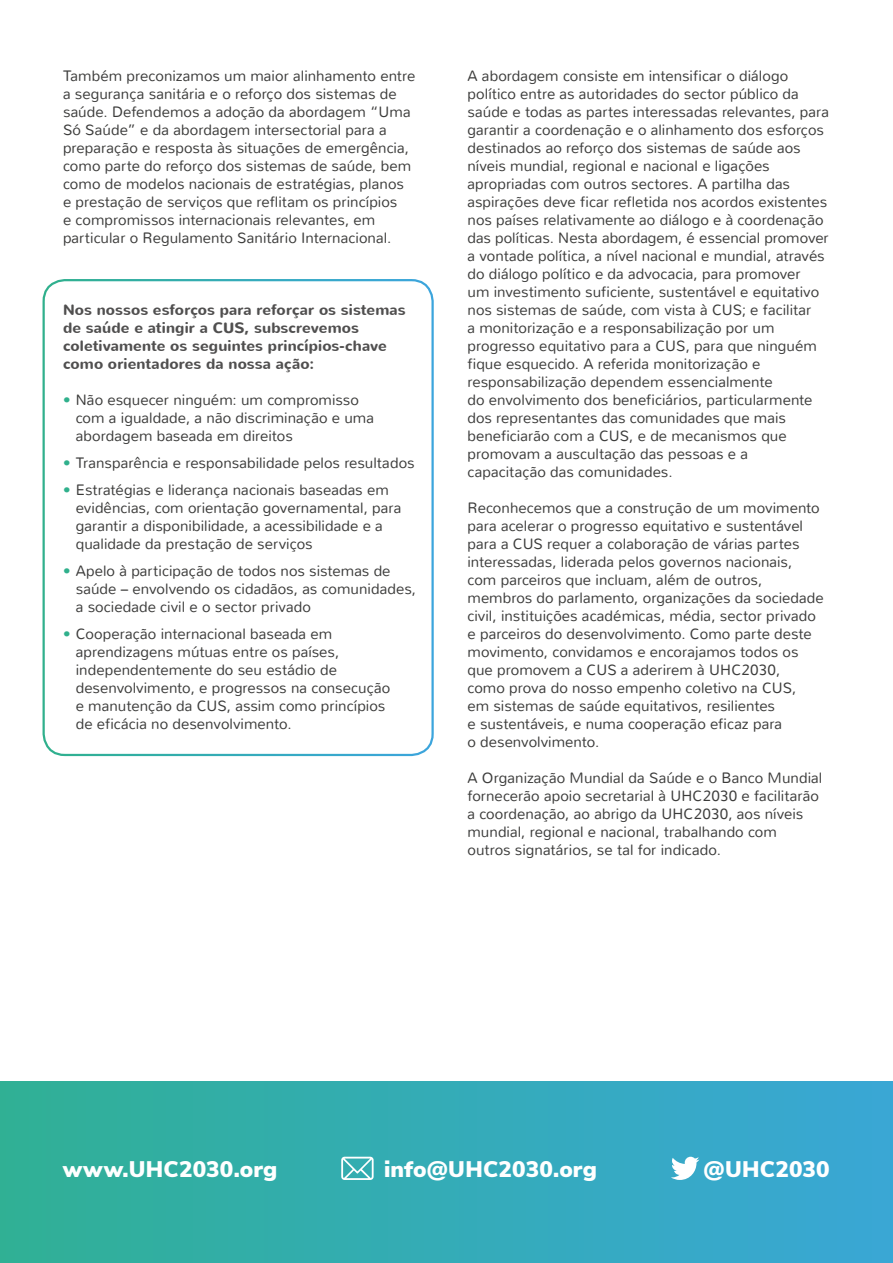
<style>
.page{position:relative;width:893px;height:1263px;background:#fff}
.page>*{position:absolute;margin:0;border:0;box-sizing:border-box;transform-origin:0 0}
.t1{font:900 22.5px "Nunito Sans";letter-spacing:.005em;color:#fff}
.t2{font:300 15px/18px "Nunito";color:#3c3c3b}
.t3{font:700 15px/18px "Nunito";letter-spacing:.005em;color:#504f4f}
.s1{color:#30b08c}
</style>
<div class="page">
<div style="left:0;top:1082px;width:893px;height:181px;background:linear-gradient(to right,#30b096,#39a7d7)"></div>
<svg style="left:671px;top:1157px;width:28px;height:23px"></svg>
<svg style="left:341px;top:1157px;width:33px;height:23px"></svg>
<div style="left:43px;top:279px;width:391px;height:477px;border:2px solid #fff;border-radius:21px"></div>
<p class="t2" style="left:63px;top:67px;width:354px">Também preconizamos um maior alinhamento entre a segurança sanitária e o reforço dos sistemas de saúde. Defendemos a adoção da abordagem “Uma Só Saúde” e da abordagem intersectorial para a preparação e resposta às situações de emergência, como parte do reforço dos sistemas de saúde, bem como de modelos nacionais de estratégias, planos e prestação de serviços que reflitam os princípios<br>e compromissos internacionais relevantes, em particular o Regulamento Sanitário Internacional.</p>
<p class="t2" style="left:467px;top:67px;width:363px">A abordagem consiste em intensificar o diálogo político entre as autoridades do sector público da saúde e todas as partes interessadas relevantes, para garantir a coordenação e o alinhamento dos esforços destinados ao reforço dos sistemas de saúde aos níveis mundial, regional e nacional e ligações apropriadas com outros sectores. A partilha das aspirações deve ficar refletida nos acordos existentes nos países relativamente ao diálogo e à coordenação das políticas. Nesta abordagem, é essencial promover a vontade política, a nível nacional e mundial, através do diálogo político e da advocacia, para promover<br>um investimento suficiente, sustentável e equitativo nos sistemas de saúde, com vista à CUS; e facilitar<br>a monitorização e a responsabilização por um progresso equitativo para a CUS, para que ninguém fique esquecido. A referida monitorização e responsabilização dependem essencialmente<br>do envolvimento dos beneficiários, particularmente dos representantes das comunidades que mais beneficiarão com a CUS, e de mecanismos que promovam a auscultação das pessoas e a capacitação das comunidades.</p>
<p class="t2" style="left:467px;top:499px;width:358px">Reconhecemos que a construção de um movimento para acelerar o progresso equitativo e sustentável para a CUS requer a colaboração de várias partes interessadas, liderada pelos governos nacionais, com parceiros que incluam, além de outros, membros do parlamento, organizações da sociedade civil, instituições académicas, média, sector privado e parceiros do desenvolvimento. Como parte deste movimento, convidamos e encorajamos todos os que promovem a CUS a aderirem à UHC2030,<br>como prova do nosso empenho coletivo na CUS,<br>em sistemas de saúde equitativos, resilientes<br>e sustentáveis, e numa cooperação eficaz para<br>o desenvolvimento.</p>
<p class="t2" style="left:467px;top:769px;width:356px">A Organização Mundial da Saúde e o Banco Mundial fornecerão apoio secretarial à UHC2030 e facilitarão a coordenação, ao abrigo da UHC2030, aos níveis mundial, regional e nacional, trabalhando com outros signatários, se tal for indicado.</p>
<p class="t3" style="left:63px;top:301px;width:344px">Nos nossos esforços para reforçar os sistemas de saúde e atingir a CUS, subscrevemos coletivamente os seguintes princípios-chave como orientadores da nossa ação:</p>
<p class="t2" style="left:76px;top:391px;width:300px;text-indent:-13px"><span class="s1">•</span> Não esquecer ninguém: um compromisso com a igualdade, a não discriminação e uma abordagem baseada em direitos</p>
<p class="t2" style="left:63px;top:454px;width:353px"><span class="s1">•</span> Transparência e responsabilidade pelos resultados</p>
<p class="t2" style="left:76px;top:481px;width:327px;text-indent:-13px"><span class="s1">•</span> Estratégias e liderança nacionais baseadas em evidências, com orientação governamental, para garantir a disponibilidade, a acessibilidade e a qualidade da prestação de serviços</p>
<p class="t2" style="left:76px;top:562px;width:342px;text-indent:-13px"><span class="s1">•</span> Apelo à participação de todos nos sistemas de saúde – envolvendo os cidadãos, as comunidades, a sociedade civil e o sector privado</p>
<p class="t2" style="left:76px;top:625px;width:316px;text-indent:-13px"><span class="s1">•</span> Cooperação internacional baseada em aprendizagens mútuas entre os países, independentemente do seu estádio de desenvolvimento, e progressos na consecução e manutenção da CUS, assim como princípios de eficácia no desenvolvimento.</p>
<h1 class="t1" style="left:63px;top:1152px;width:216px">www.UHC2030.org</h1>
<h1 class="t1" style="left:384px;top:1152px;width:214px">info@UHC2030.org</h1>
<h1 class="t1" style="left:704px;top:1152px;width:128px">@UHC2030</h1>
</div>
